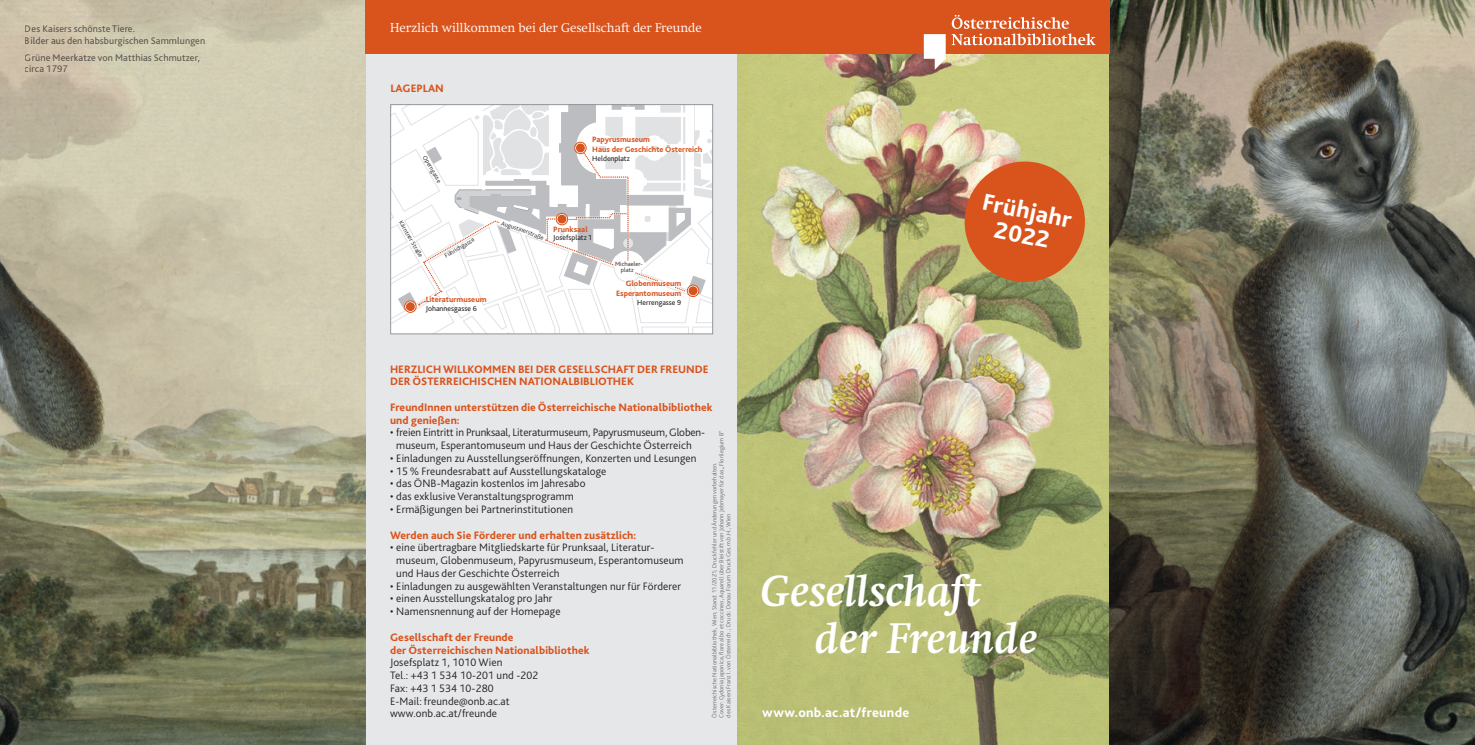
<style>
.page{position:relative;width:1475px;height:745px;background:#fff}
.page>*{position:absolute;margin:0;border:0;box-sizing:border-box;transform-origin:0 0}
.t1{font:italic 700 43.25px "Swift";color:#fff}
.t2{font:italic 700 42.5px "Swift";letter-spacing:.01em;color:#fff}
.t3{font:800 24.38px/24.4px "Bliss 2";color:#fff;text-align:center}
.t4{font:800 13.75px "Bliss 2";letter-spacing:.015em;color:#fff}
.t5{font:300 12.5px "Swift";color:#fff}
.t6{font:300 11.25px/12.8px "Bliss 2";letter-spacing:.01em;color:#231f20}
.t7{font:800 11.25px/12.8px "Bliss 2";letter-spacing:.01em;color:#d9531c}
.t8{font:300 11.25px/12.8px "Bliss 2";letter-spacing:-.01em;color:#231f20}
.t9{font:10px/11.2px "Bliss 2";letter-spacing:.01em;color:#6c6d70}
.t10{font:800 8.12px/9.6px "Bliss 2";color:#d9531c}
.t11{font:7.62px "Bliss 2";color:#231f20}
.t12{font:300 6.38px/6.4px "Bliss 2";letter-spacing:.01em;color:#231f20;text-align:center}
.t13{font:300 6.25px/6.9px "Bliss 2";letter-spacing:.01em;color:#6c6d70}
</style>
<div class="page">
<div style="left:365px;top:53px;width:372px;height:691px;background:#e6e7e9"></div>
<img style="left:737px;top:53px;width:372px;height:691px">
<svg style="left:958px;top:156px;width:132px;height:131px;background:#d0763e"></svg>
<img style="left:0;top:0;width:365px;height:744px">
<img style="left:1109px;top:0;width:365px;height:744px">
<div style="left:365px;top:0;width:744px;height:53px;background:#d9531c"></div>
<svg style="left:392px;top:106px;width:319px;height:226px"></svg>
<div style="left:390px;top:104px;width:323px;height:230px;border:1px solid #939598"></div>
<svg style="left:923px;top:34px;width:22px;height:36px"></svg>
<svg style="left:951px;top:15px;width:144px;height:30px"></svg>
<p class="t9" style="left:25px;top:23px;width:182px">Des Kaisers schönste Tiere.<br>Bilder aus den habsburgischen Sammlungen</p>
<p class="t9" style="left:25px;top:52px;width:177px">Grüne Meerkatze von Matthias Schmutzer, circa 1797</p>
<p class="t5" style="left:390px;top:20px;width:313px">Herzlich willkommen bei der Gesellschaft der Freunde</p>
<p class="t7" style="left:390px;top:81px;width:55px">LAGEPLAN</p>
<p class="t12" style="left:427px;top:154px;width:32px;rotate:60deg">Operngasse</p>
<p class="t10" style="left:592px;top:135px;width:112px">Papyrusmuseum<br>Haus der Geschichte Österreich</p>
<p class="t11" style="left:592px;top:154px;width:39px">Heldenplatz</p>
<p class="t12" style="left:403px;top:219px;width:43px;rotate:60deg">Kärntner Straße</p>
<p class="t12" style="left:502px;top:219px;width:46px;rotate:20deg">Augustinerstraße</p>
<p class="t12" style="left:443px;top:253px;width:35px;rotate:-31deg">Führichgasse</p>
<p class="t10" style="left:426px;top:294px;width:62px">Literaturmuseum</p>
<p class="t11" style="left:426px;top:303px;width:53px">Johannesgasse 6</p>
<p class="t10" style="left:553px;top:224px;width:36px">Prunksaal</p>
<p class="t11" style="left:553px;top:233px;width:40px">Josefsplatz 1</p>
<p class="t12" style="left:615px;top:260px;width:29px">Michaeler&shy;platz</p>
<p class="t10" style="left:616px;top:278px;width:67px;text-align:right">Globenmuseum<br>Esperantomuseum</p>
<p class="t11" style="left:637px;top:297px;width:46px">Herrengasse 9</p>
<p class="t7" style="left:390px;top:362px;width:320px">HERZLICH WILLKOMMEN BEI DER GESELLSCHAFT DER FREUNDE<br>DER ÖSTERREICHISCHEN NATIONALBIBLIOTHEK</p>
<p class="t7" style="left:390px;top:400px;width:324px">FreundInnen unterstützen die Österreichische Nationalbibliothek und genießen:</p>
<p class="t8" style="left:396px;top:425px;width:310px;text-indent:-6px">• freien Eintritt in Prunksaal, Literaturmuseum, Papyrusmuseum, Globen&shy;museum, Esperantomuseum und Haus der Geschichte Österreich</p>
<p class="t6" style="left:390px;top:451px;width:308px">• Einladungen zu Ausstellungseröffnungen, Konzerten und Lesungen</p>
<p class="t6" style="left:390px;top:464px;width:218px">• 15 % Freundesrabatt auf Ausstellungskataloge</p>
<p class="t6" style="left:390px;top:476px;width:197px">• das ÖNB-Magazin kostenlos im Jahresabo</p>
<p class="t6" style="left:390px;top:489px;width:185px">• das exklusive Veranstaltungsprogramm</p>
<p class="t6" style="left:390px;top:502px;width:185px">• Ermäßigungen bei Partnerinstitutionen</p>
<p class="t7" style="left:390px;top:528px;width:248px">Werden auch Sie Förderer und erhalten zusätzlich:</p>
<p class="t6" style="left:396px;top:540px;width:289px;text-indent:-6px">• eine übertragbare Mitgliedskarte für Prunksaal, Literatur&shy;museum, Globenmuseum, Papyrusmuseum, Esperantomuseum und Haus der Geschichte Österreich</p>
<p class="t6" style="left:390px;top:579px;width:292px">• Einladungen zu ausgewählten Veranstaltungen nur für Förderer</p>
<p class="t6" style="left:390px;top:591px;width:164px">• einen Ausstellungskatalog pro Jahr</p>
<p class="t6" style="left:390px;top:604px;width:172px">• Namensnennung auf der Homepage</p>
<p class="t7" style="left:390px;top:630px;width:201px">Gesellschaft der Freunde<br>der Österreichischen Nationalbibliothek</p>
<p class="t6" style="left:390px;top:655px;width:150px">Josefsplatz 1, 1010 Wien<br>Tel.: +43 1 534 10-201 und -202<br>Fax: +43 1 534 10-280<br>E-Mail: freunde@onb.ac.at www.onb.ac.at/freunde</p>
<p class="t13" style="left:711px;top:717px;width:288px;rotate:-90deg">Österreichische Nationalbibliothek, Wien; Stand: 11/2021; Druckfehler und Änderungen vorbehalten.<br>Cover: Cydonia japonica, flore albo et coccineo, Aquarell über Bleistift von Johann Jebmayer für das „Florilegium B“ des Kaisers Franz I. von Österreich. ; Druck: Donau Forum Druck Ges.m.b.H., Wien</p>
<h3 class="t3" style="left:985px;top:189px;width:92px;rotate:12deg">Frühjahr<br>2022</h3>
<h1 class="t1" style="left:760px;top:565px;width:221px">Gesellschaft</h1>
<h2 class="t2" style="left:814px;top:612px;width:224px">der Freunde</h2>
<p class="t4" style="left:762px;top:703px;width:149px">www.onb.ac.at/freunde</p>
</div>
